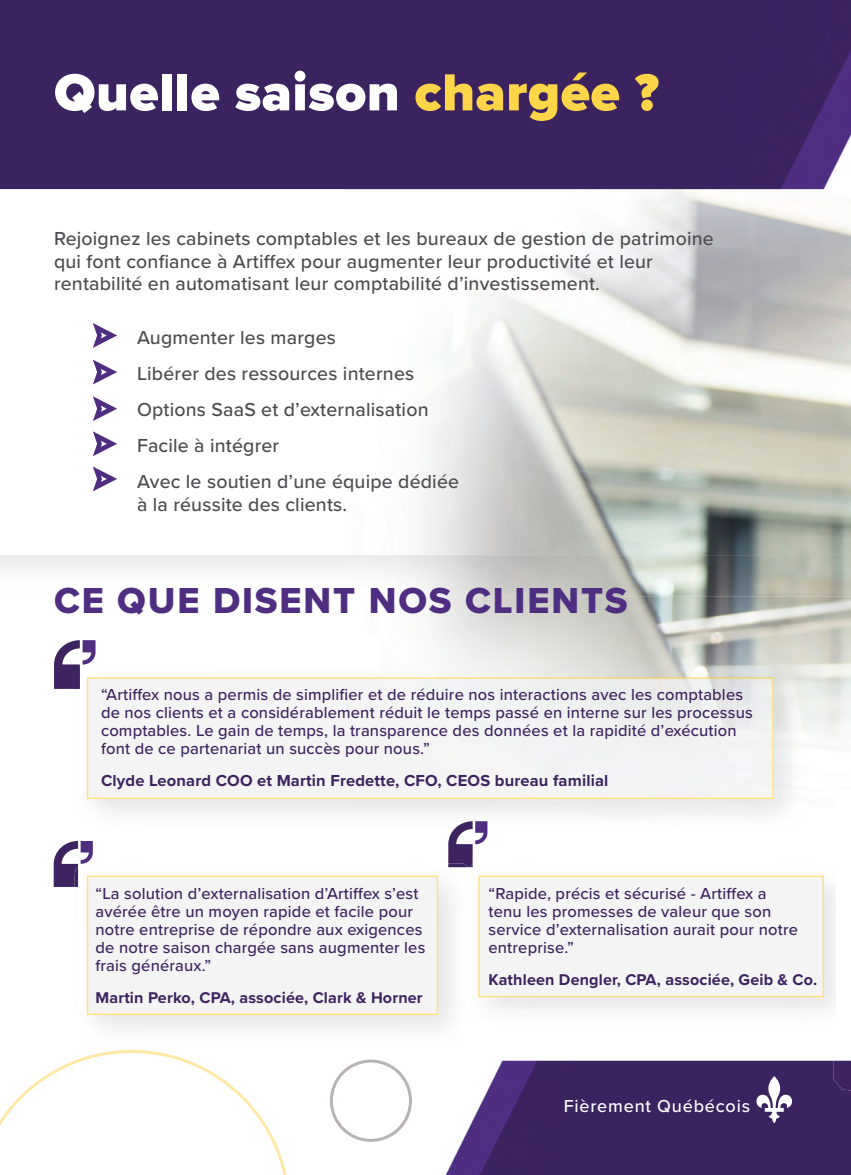
<style>
.page{position:relative;width:851px;height:1175px;background:#fff}
.page>*{position:absolute;margin:0;border:0;box-sizing:border-box;transform-origin:0 0}
.t1{font:900 54px "Proxima Nova";letter-spacing:.01em;color:#fff}
.t2{font:37.5px "Proxima Nova Extrabld";letter-spacing:.05em;color:#4f2e82}
.t3{font:500 19.5px/36px "Proxima Nova";letter-spacing:.01em;color:#4d4b4f}
.t4{font:500 18px "Proxima Nova";letter-spacing:.045em;color:#fff}
.t5{font:500 16.5px/18px "Proxima Nova";letter-spacing:.01em;color:#3d2360}
.t6{font:700 16.5px "Proxima Nova";letter-spacing:.01em;color:#3d2360}
.t7{font:700 16.2px "Proxima Nova";letter-spacing:.01em;color:#3d2360}
.s1{color:#fed549}
</style>
<div class="page">
<img style="left:53px;top:596px;width:789px;height:546px">
<img style="left:347px;top:189px;width:503px;height:407px">
<img style="left:334px;top:189px;width:28px;height:366px">
<img style="left:833px;top:1030px;width:9px;height:30px">
<svg style="left:0;top:1049px;width:289px;height:125px"></svg>
<img style="left:436px;top:1060px;width:414px;height:114px">
<svg style="left:833px;top:1060px;width:17px;height:31px"></svg>
<div style="left:0;top:0;width:850px;height:189px;background:#3b2360"></div>
<div style="left:344px;top:81px;width:59px;height:108px;background:#3b2360"></div>
<svg style="left:843px;top:0;width:7px;height:40px"></svg>
<svg style="left:54px;top:640px;width:41px;height:49px"></svg>
<img style="left:75px;top:665px;width:710px;height:167px">
<img style="left:375px;top:665px;width:431px;height:158px">
<img style="left:75px;top:667px;width:5px;height:22px">
<div style="left:87px;top:677px;width:296px;height:122px;background:#f4f4f4"></div>
<img style="left:383px;top:677px;width:390px;height:122px">
<img style="left:471px;top:863px;width:365px;height:167px">
<img style="left:833px;top:881px;width:3px;height:149px">
<div style="left:478px;top:875px;width:346px;height:122px;background:#f4f4f4"></div>
<img style="left:75px;top:863px;width:396px;height:185px">
<svg style="left:448px;top:821px;width:39px;height:46px"></svg>
<svg style="left:54px;top:841px;width:39px;height:46px"></svg>
<img style="left:466px;top:868px;width:5px;height:160px">
<div style="left:87px;top:875px;width:351px;height:140px;background:#f4f4f4"></div>
<div style="left:836px;top:796px;width:14px;height:263px;background:#fff"></div>
<svg style="left:753px;top:1076px;width:41px;height:47px"></svg>
<svg style="left:330px;top:1059px;width:82px;height:82px"></svg>
<svg style="left:93px;top:323px;width:24px;height:25px"></svg>
<svg style="left:93px;top:359px;width:24px;height:25px"></svg>
<svg style="left:93px;top:396px;width:24px;height:25px"></svg>
<svg style="left:93px;top:431px;width:24px;height:25px"></svg>
<svg style="left:93px;top:466px;width:24px;height:25px"></svg>
<h1 class="t1" style="left:54px;top:74px;width:606px">Quelle saison <span class="s1">chargée ?</span></h1>
<p class="t3" style="left:54px;top:229px;width:661px;line-height:22.5px">Rejoignez les cabinets comptables et les bureaux de gestion de patrimoine qui font confiance à Artiffex pour augmenter leur productivité et leur rentabilité en automatisant leur comptabilité d’investissement.</p>
<p class="t3" style="left:137px;top:322px;width:323px">Augmenter les marges<br>Libérer des ressources internes<br>Options SaaS et d’externalisation<br>Facile à intégrer<br>Avec le soutien d’une équipe dédiée</p>
<p class="t3" style="left:137px;top:488px;width:212px">à la réussite des clients.</p>
<h2 class="t2" style="left:54px;top:588px;width:575px">CE QUE DISENT NOS CLIENTS</h2>
<p class="t5" style="left:101px;top:687px;width:653px">“Artiffex nous a permis de simplifier et de réduire nos interactions avec les comptables de nos clients et a considérablement réduit le temps passé en interne sur les processus comptables. Le gain de temps, la transparence des données et la rapidité d’exécution font de ce partenariat un succès pour nous.”</p>
<p class="t6" style="left:101px;top:775px;width:509px">Clyde Leonard COO et Martin Fredette, CFO, CEOS bureau familial</p>
<p class="t5" style="left:95px;top:886px;width:331px">“La solution d’externalisation d’Artiffex s’est avérée être un moyen rapide et facile pour notre entreprise de répondre aux exigences de notre saison chargée sans augmenter les frais généraux.”</p>
<p class="t7" style="left:95px;top:991px;width:329px">Martin Perko, CPA, associée, Clark &amp; Horner</p>
<p class="t5" style="left:488px;top:886px;width:311px">“Rapide, précis et sécurisé - Artiffex a tenu les promesses de valeur que son service d’externalisation aurait pour notre entreprise.”</p>
<p class="t7" style="left:488px;top:973px;width:330px">Kathleen Dengler, CPA, associée, Geib &amp; Co.</p>
<p class="t4" style="left:563px;top:1099px;width:188px">Fièrement Québécois</p>
</div>
